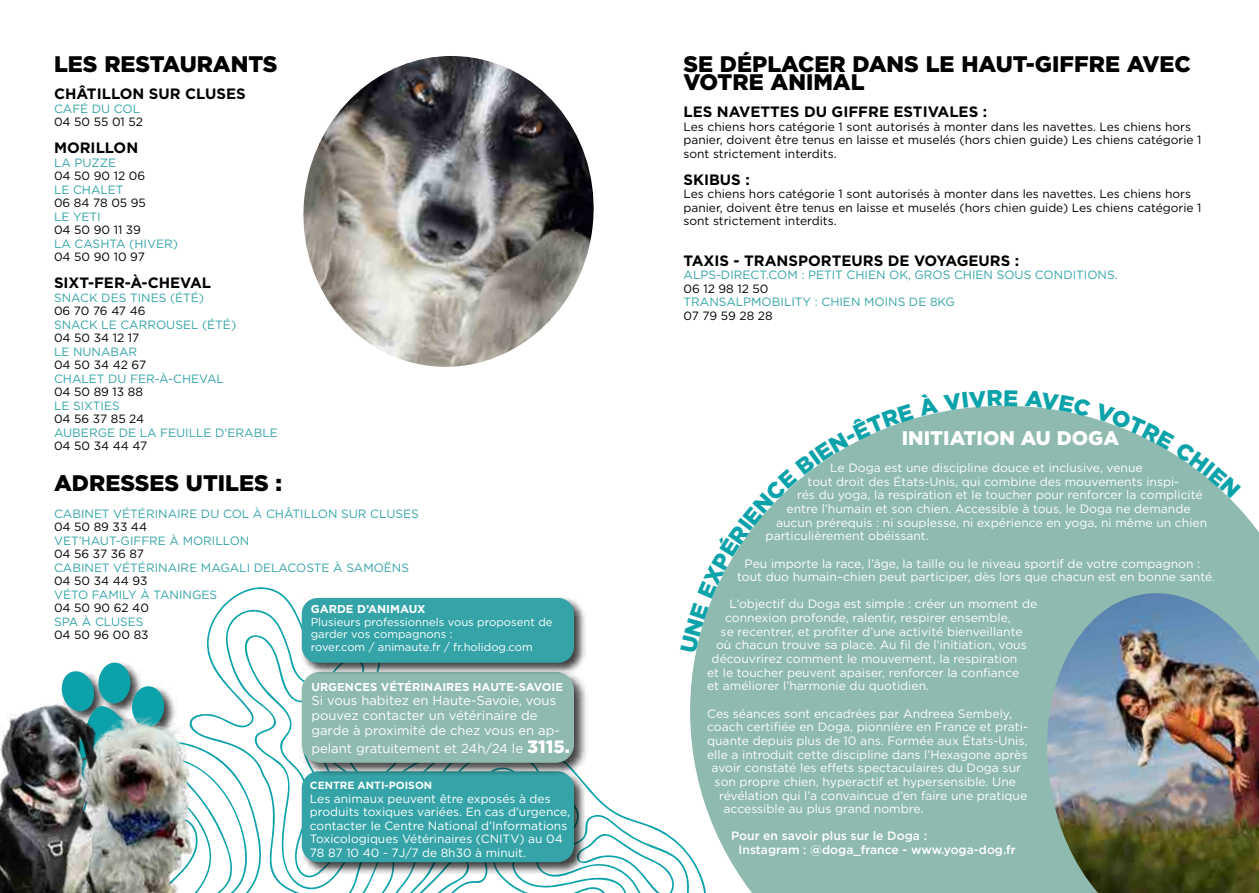
<style>
.page{position:relative;width:1259px;height:893px;background:#fff}
.page>*{position:absolute;margin:0;border:0;box-sizing:border-box;transform-origin:0 0}
.t1{font:900 22.5px/18px "Gotham";color:#000}
.t2{font:900 19.65px "Gotham";color:#fff}
.t3{font:700 15px "Gotham";color:#000}
.t4{font:13.05px/14.7px "Gotham";color:#fff}
.t5{font:12.15px/13.6px "Gotham";color:#fff}
.t6{font:500 12.15px/13.6px "Gotham";color:#fff}
.t7{font:12px/13.5px "Gotham";color:#000}
.t8{font:12px "Gotham";color:#35a4a8}
.t9{font:12px/13.5px "Gotham";color:#fff}
.t10{font:700 11.4px "Gotham";color:#fff}
.t11{font:11.25px/12.8px "Gotham";color:#fff}
.t12{font:700 10.5px "Gotham";color:#fff}
.s1{font-weight:900;font-size:18px}
</style>
<div class="page">
<div style="left:690px;top:406px;width:569px;height:487px;background:#8ebaaf"></div>
<svg style="left:691px;top:737px;width:16px;height:156px"></svg>
<svg style="left:222px;top:607px;width:147px;height:286px"></svg>
<svg style="left:369px;top:717px;width:322px;height:176px"></svg>
<div style="left:300px;top:770px;width:286px;height:104px;background:#000;opacity:.75"></div>
<div style="left:302px;top:771px;width:272px;height:91px;background:#35a4a8;border-radius:17px"></div>
<div style="left:299px;top:669px;width:289px;height:108px;background:#000;opacity:.75"></div>
<div style="left:302px;top:672px;width:272px;height:91px;background:#8ebaaf;border-radius:18px"></div>
<img style="left:303px;top:56px;width:291px;height:311px">
<div style="left:300px;top:596px;width:287px;height:80px;background:#000;opacity:.75"></div>
<div style="left:302px;top:598px;width:272px;height:65px;background:#35a4a8;border-radius:16px"></div>
<svg style="left:112px;top:634px;width:251px;height:259px"></svg>
<img style="left:118px;top:704px;width:139px;height:189px">
<img style="left:0;top:663px;width:118px;height:230px">
<img style="left:1035px;top:593px;width:224px;height:300px">
<svg style="left:690px;top:405px;width:327px;height:248px"></svg>
<svg style="left:1025px;top:406px;width:216px;height:93px"></svg>
<h1 class="t1" style="left:54px;top:55px;width:225px">LES RESTAURANTS</h1>
<p class="t3" style="left:54px;top:84px;width:193px">CHÂTILLON SUR CLUSES</p>
<p class="t8" style="left:54px;top:101px;width:88px">CAFÉ DU COL</p>
<p class="t7" style="left:54px;top:115px;width:90px">04 50 55 01 52</p>
<p class="t3" style="left:54px;top:138px;width:86px">MORILLON</p>
<p class="t8" style="left:54px;top:155px;width:64px">LA PUZZE</p>
<p class="t7" style="left:54px;top:169px;width:93px">04 50 90 12 06</p>
<p class="t8" style="left:54px;top:182px;width:71px">LE CHALET</p>
<p class="t7" style="left:54px;top:196px;width:93px">06 84 78 05 95</p>
<p class="t8" style="left:54px;top:209px;width:48px">LE YETI</p>
<p class="t7" style="left:54px;top:223px;width:88px">04 50 90 11 39</p>
<p class="t8" style="left:54px;top:236px;width:125px">LA CASHTA (HIVER)</p>
<p class="t7" style="left:54px;top:250px;width:92px">04 50 90 10 97</p>
<p class="t3" style="left:54px;top:273px;width:159px">SIXT-FER-À-CHEVAL</p>
<p class="t8" style="left:54px;top:290px;width:152px">SNACK DES TINES (ÉTÉ)</p>
<p class="t7" style="left:54px;top:304px;width:93px">06 70 76 47 46</p>
<p class="t8" style="left:54px;top:317px;width:184px">SNACK LE CARROUSEL (ÉTÉ)</p>
<p class="t7" style="left:54px;top:331px;width:87px">04 50 34 12 17</p>
<p class="t8" style="left:54px;top:344px;width:85px">LE NUNABAR</p>
<p class="t7" style="left:54px;top:358px;width:94px">04 50 34 42 67</p>
<p class="t8" style="left:54px;top:371px;width:171px">CHALET DU FER-À-CHEVAL</p>
<p class="t7" style="left:54px;top:385px;width:90px">04 50 89 13 88</p>
<p class="t8" style="left:54px;top:398px;width:67px">LE SIXTIES</p>
<p class="t7" style="left:54px;top:412px;width:92px">04 56 37 85 24</p>
<p class="t8" style="left:54px;top:425px;width:225px">AUBERGE DE LA FEUILLE D'ERABLE</p>
<p class="t7" style="left:54px;top:439px;width:95px">04 50 34 44 47</p>
<h1 class="t1" style="left:54px;top:473px;width:230px">ADRESSES UTILES :</h1>
<p class="t8" style="left:54px;top:506px;width:366px">CABINET VÉTÉRINAIRE DU COL À CHÂTILLON SUR CLUSES</p>
<p class="t7" style="left:54px;top:520px;width:95px">04 50 89 33 44</p>
<p class="t8" style="left:54px;top:533px;width:197px">VET’HAUT-GIFFRE À MORILLON</p>
<p class="t7" style="left:54px;top:547px;width:92px">04 56 37 36 87</p>
<p class="t8" style="left:54px;top:560px;width:357px">CABINET VÉTÉRINAIRE MAGALI DELACOSTE À SAMOËNS</p>
<p class="t7" style="left:54px;top:574px;width:95px">04 50 34 44 93</p>
<p class="t8" style="left:54px;top:587px;width:165px">VÉTO FAMILY À TANINGES</p>
<p class="t7" style="left:54px;top:601px;width:96px">04 50 90 62 40</p>
<p class="t8" style="left:54px;top:614px;width:91px">SPA À CLUSES</p>
<p class="t7" style="left:54px;top:628px;width:96px">04 50 96 00 83</p>
<p class="t10" style="left:311px;top:601px;width:116px">GARDE D’ANIMAUX</p>
<p class="t11" style="left:311px;top:615px;width:243px">Plusieurs professionnels vous proposent de garder vos compagnons :<br>rover.com / animaute.fr / fr.holidog.com</p>
<p class="t10" style="left:311px;top:679px;width:253px">URGENCES VÉTÉRINAIRES HAUTE-SAVOIE</p>
<p class="t4" style="left:311px;top:693px;width:250px">Si vous habitez en Haute-Savoie, vous pouvez contacter un vétérinaire de garde à proximité de chez vous en ap-</p>
<p class="t4" style="left:311px;top:741px;width:260px">pelant gratuitement et 24h/24 le <span class="s1">3115.</span></p>
<p class="t12" style="left:310px;top:779px;width:124px">CENTRE ANTI-POISON</p>
<p class="t9" style="left:310px;top:792px;width:262px">Les animaux peuvent être exposés à des produits toxiques variées. En cas d’urgence, contacter le Centre National d’Informations Toxicologiques Vétérinaires (CNITV) au 04<br>78 87 10 40 - 7J/7 de 8h30 à minuit.</p>
<h1 class="t1" style="left:683px;top:55px;width:509px">SE DÉPLACER DANS LE HAUT-GIFFRE AVEC<br>VOTRE ANIMAL</h1>
<p class="t3" style="left:683px;top:102px;width:305px">LES NAVETTES DU GIFFRE ESTIVALES :</p>
<p class="t7" style="left:683px;top:119px;width:519px">Les chiens hors catégorie 1 sont autorisés à monter dans les navettes. Les chiens hors panier, doivent être tenus en laisse et muselés (hors chien guide) Les chiens catégorie 1 sont strictement interdits.</p>
<p class="t3" style="left:683px;top:169px;width:68px">SKIBUS :</p>
<p class="t7" style="left:683px;top:187px;width:519px">Les chiens hors catégorie 1 sont autorisés à monter dans les navettes. Les chiens hors panier, doivent être tenus en laisse et muselés (hors chien guide) Les chiens catégorie 1 sont strictement interdits.</p>
<p class="t3" style="left:683px;top:250px;width:337px">TAXIS - TRANSPORTEURS DE VOYAGEURS :</p>
<p class="t8" style="left:683px;top:267px;width:436px">ALPS-DIRECT.COM : PETIT CHIEN OK, GROS CHIEN SOUS CONDITIONS.</p>
<p class="t7" style="left:683px;top:281px;width:86px">06 12 98 12 50</p>
<p class="t8" style="left:683px;top:294px;width:273px">TRANSALPMOBILITY : CHIEN MOINS DE 8KG</p>
<p class="t7" style="left:683px;top:308px;width:91px">07 79 59 28 28</p>
<h2 class="t2" style="left:902px;top:424px;width:219px">INITIATION AU DOGA</h2>
<p class="t5" style="left:830px;top:461px;width:314px">Le Doga est une discipline douce et inclusive, venue</p>
<p class="t5" style="left:807px;top:474px;width:373px">tout droit des États-Unis, qui combine des mouvements inspi-</p>
<p class="t5" style="left:797px;top:488px;width:407px">rés du yoga, la respiration et le toucher pour renforcer la complicité</p>
<p class="t5" style="left:786px;top:501px;width:405px">entre l’humain et son chien. Accessible à tous, le Doga ne demande</p>
<p class="t5" style="left:776px;top:515px;width:432px">aucun prérequis : ni souplesse, ni expérience en yoga, ni même un chien</p>
<p class="t5" style="left:765px;top:529px;width:165px">particulièrement obéissant.</p>
<p class="t5" style="left:737px;top:556px;width:479px;text-indent:7px">Peu importe la race, l’âge, la taille ou le niveau sportif de votre compagnon : tout duo humain–chien peut participer, dès lors que chacun est en bonne santé.</p>
<p class="t5" style="left:729px;top:597px;width:309px">L’objectif du Doga est simple : créer un moment de</p>
<p class="t5" style="left:725px;top:611px;width:287px">connexion profonde, ralentir, respirer ensemble,</p>
<p class="t5" style="left:720px;top:624px;width:303px">se recentrer, et profiter d’une activité bienveillante</p>
<p class="t5" style="left:716px;top:638px;width:312px">où chacun trouve sa place. Au fil de l’initiation, vous</p>
<p class="t5" style="left:711px;top:652px;width:307px">découvrirez comment le mouvement, la respiration</p>
<p class="t5" style="left:707px;top:665px;width:314px">et le toucher peuvent apaiser, renforcer la confiance</p>
<p class="t5" style="left:707px;top:679px;width:223px">et améliorer l’harmonie du quotidien.</p>
<p class="t5" style="left:707px;top:706px;width:306px">Ces séances sont encadrées par Andreea Sembely,</p>
<p class="t5" style="left:707px;top:720px;width:322px">coach certifiée en Doga, pionnière en France et prati-</p>
<p class="t5" style="left:707px;top:733px;width:322px">quante depuis plus de 10 ans. Formée aux États-Unis,</p>
<p class="t5" style="left:707px;top:747px;width:322px">elle a introduit cette discipline dans l’Hexagone après</p>
<p class="t5" style="left:711px;top:761px;width:311px">avoir constaté les effets spectaculaires du Doga sur</p>
<p class="t5" style="left:714px;top:774px;width:303px">son propre chien, hyperactif et hypersensible. Une</p>
<p class="t5" style="left:719px;top:788px;width:310px">révélation qui l’a convaincue d’en faire une pratique</p>
<p class="t5" style="left:723px;top:802px;width:201px">accessible au plus grand nombre.</p>
<p class="t6" style="left:738px;top:829px;width:279px;text-indent:-7px">Pour en savoir plus sur le Doga :<br>Instagram : @doga_france - www.yoga-dog.fr</p>
</div>
